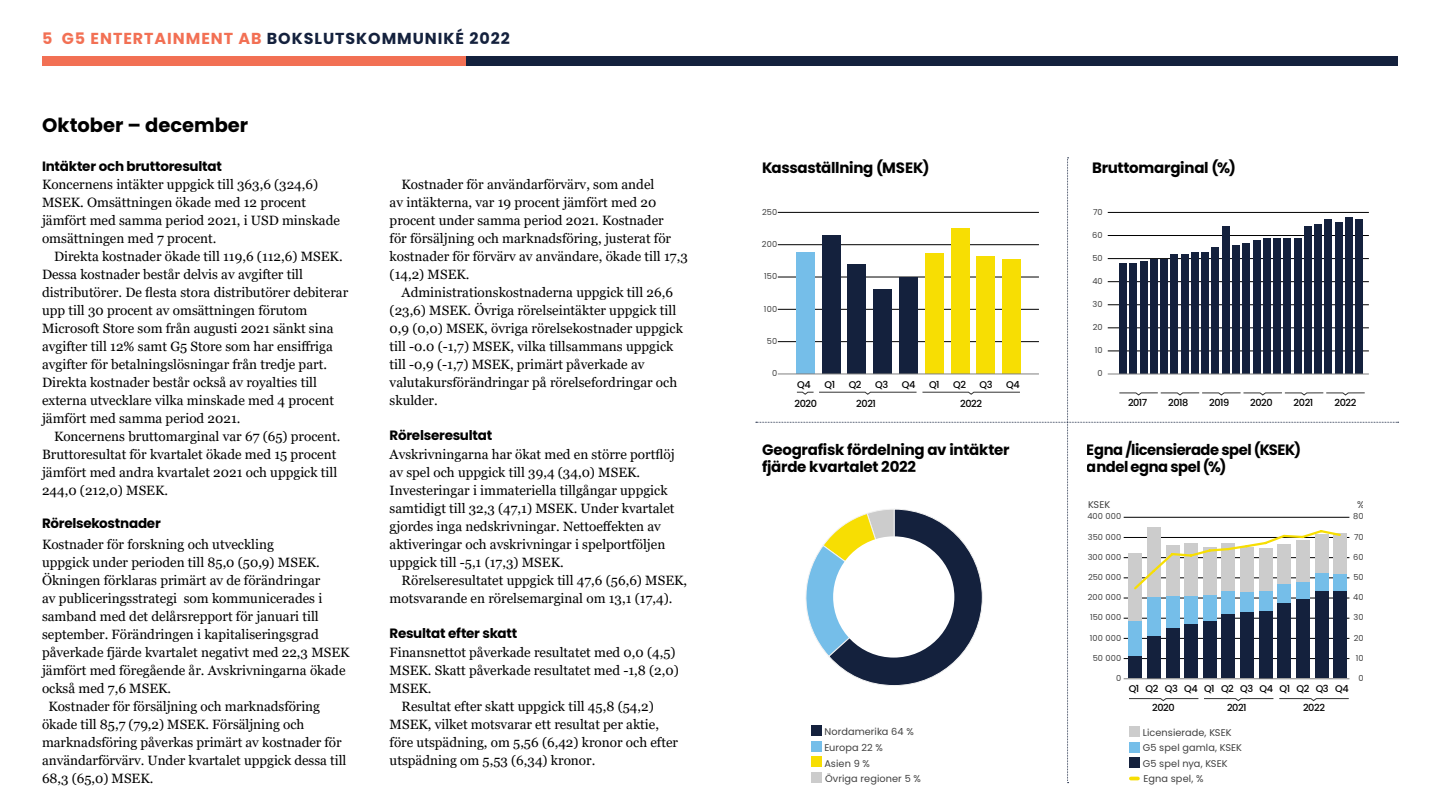
<style>
.page{position:relative;width:1440px;height:810px;background:#fff}
.page>*{position:absolute;margin:0;border:0;box-sizing:border-box;transform-origin:0 0}
.G5_Headline_26pt{font:700 19.5px "Poppins";color:#000}
.t1{font:700 15.9px "Poppins";letter-spacing:.06em;color:#14213d}
.t2{font:700 15px/16.5px "Poppins";letter-spacing:-.02em;color:#000}
.G5_Body_indent{font:13.5px/18px "Georgia";color:#000}
.G5_Body{font:13.5px/18px "Georgia";color:#000}
.G5_Subheader_2{font:700 13.5px "Poppins";letter-spacing:-.015em;color:#000}
.t3{font:9.75px "Poppins";letter-spacing:.005em;color:#404040}
.t4{font:500 9.75px/19.3px "Poppins";letter-spacing:-.04em;color:#000}
.t5{font:8.25px "Poppins";letter-spacing:.01em;color:#404040}
.s1{color:#f27054}
</style>
<div class="page">
<div style="left:42px;top:56px;width:1356px;height:10px;background:#14213d"></div>
<div style="left:42px;top:56px;width:424px;height:10px;background:#f27054"></div>
<svg style="left:756px;top:158px;width:643px;height:625px"></svg>
<div style="left:796px;top:252px;width:19px;height:122px;background:#75bee9"></div>
<div style="left:822px;top:235px;width:18px;height:139px;background:#14213d"></div>
<div style="left:848px;top:265px;width:18px;height:109px;background:#14213d"></div>
<div style="left:874px;top:289px;width:18px;height:85px;background:#14213d"></div>
<div style="left:899px;top:277px;width:19px;height:97px;background:#14213d"></div>
<div style="left:925px;top:253px;width:19px;height:121px;background:#f7de03"></div>
<div style="left:951px;top:228px;width:18px;height:146px;background:#f7de03"></div>
<div style="left:977px;top:256px;width:18px;height:118px;background:#f7de03"></div>
<div style="left:1002px;top:259px;width:19px;height:115px;background:#f7de03"></div>
<hr style="left:778px;top:373px;width:261px;height:1px;background:#808080">
<p class="t1" style="left:42px;top:29px;width:469px"><span class="s1">5 G5 ENTERTAINMENT AB</span> BOKSLUTSKOMMUNIKÉ 2022</p>
<p class="G5_Headline_26pt" style="left:42px;top:114px;width:208px">Oktober – december</p>
<p class="G5_Subheader_2" style="left:42px;top:158px;width:181px">Intäkter och bruttoresultat</p>
<p class="G5_Body" style="left:42px;top:176px;width:300px">Koncernens intäkter uppgick till 363,6 (324,6)<br>MSEK. Omsättningen ökade med 12 procent jämfört med samma period 2021, i USD minskade omsättningen med 7 procent.</p>
<p class="G5_Body_indent" style="left:42px;top:248px;width:308px;text-indent:12px">Direkta kostnader ökade till 119,6 (112,6) MSEK.<br>Dessa kostnader består delvis av avgifter till distributörer. De flesta stora distributörer debiterar upp till 30 procent av omsättningen förutom Microsoft Store som från augusti 2021 sänkt sina avgifter till 12% samt G5 Store som har ensiffriga avgifter för betalningslösningar från tredje part.<br>Direkta kostnader består också av royalties till externa utvecklare vilka minskade med 4 procent jämfört med samma period 2021.</p>
<p class="G5_Body_indent" style="left:42px;top:428px;width:300px;text-indent:12px">Koncernens bruttomarginal var 67 (65) procent.<br>Bruttoresultat för kvartalet ökade med 15 procent jämfört med andra kvartalet 2021 och uppgick till 244,0 (212,0) MSEK.</p>
<p class="G5_Subheader_2" style="left:42px;top:515px;width:120px">Rörelsekostnader</p>
<p class="G5_Body" style="left:42px;top:536px;width:309px">Kostnader för forskning och utveckling<br>uppgick under perioden till 85,0 (50,9) MSEK.<br>Ökningen förklaras primärt av de förändringar<br>av publiceringsstrategi som kommunicerades i samband med det delårsrepport för januari till september. Förändringen i kapitaliseringsgrad påverkade fjärde kvartalet negativt med 22,3 MSEK jämfört med föregående år. Avskrivningarna ökade också med 7,6 MSEK.</p>
<p class="G5_Body" style="left:42px;top:698px;width:306px;text-indent:6px">Kostnader för försäljning och marknadsföring ökade till 85,7 (79,2) MSEK. Försäljning och marknadsföring påverkas primärt av kostnader för användarförvärv. Under kvartalet uppgick dessa till 68,3 (65,0) MSEK.</p>
<p class="G5_Body_indent" style="left:390px;top:176px;width:300px;text-indent:12px">Kostnader för användarförvärv, som andel<br>av intäkterna, var 19 procent jämfört med 20 procent under samma period 2021. Kostnader<br>för försäljning och marknadsföring, justerat för kostnader för förvärv av användare, ökade till 17,3 (14,2) MSEK.</p>
<p class="G5_Body_indent" style="left:390px;top:284px;width:295px;text-indent:12px">Administrationskostnaderna uppgick till 26,6 (23,6) MSEK. Övriga rörelseintäkter uppgick till 0,9 (0,0) MSEK, övriga rörelsekostnader uppgick till -0.0 (-1,7) MSEK, vilka tillsammans uppgick till -0,9 (-1,7) MSEK, primärt påverkade av valutakursförändringar på rörelsefordringar och skulder.</p>
<p class="G5_Subheader_2" style="left:390px;top:427px;width:104px">Rörelseresultat</p>
<p class="G5_Body" style="left:390px;top:446px;width:287px">Avskrivningarna har ökat med en större portflöj av spel och uppgick till 39,4 (34,0) MSEK.<br>Investeringar i immateriella tillgångar uppgick samtidigt till 32,3 (47,1) MSEK. Under kvartalet gjordes inga nedskrivningar. Nettoeffekten av aktiveringar och avskrivningar i spelportföljen uppgick till -5,1 (17,3) MSEK.</p>
<p class="G5_Body_indent" style="left:390px;top:572px;width:299px;text-indent:12px">Rörelseresultatet uppgick till 47,6 (56,6) MSEK, motsvarande en rörelsemarginal om 13,1 (17,4).</p>
<p class="G5_Subheader_2" style="left:390px;top:625px;width:129px">Resultat efter skatt</p>
<p class="G5_Body" style="left:390px;top:644px;width:291px">Finansnettot påverkade resultatet med 0,0 (4,5)<br>MSEK. Skatt påverkade resultatet med -1,8 (2,0)<br>MSEK.</p>
<p class="G5_Body_indent" style="left:390px;top:698px;width:290px;text-indent:12px">Resultat efter skatt uppgick till 45,8 (54,2)<br>MSEK, vilket motsvarar ett resultat per aktie, före utspädning, om 5,56 (6,42) kronor och efter utspädning om 5,53 (6,34) kronor.</p>
<p class="t2" style="left:762px;top:160px;width:169px">Kassaställning (MSEK)</p>
<p class="t2" style="left:1092px;top:160px;width:145px">Bruttomarginal (%)</p>
<p class="t5" style="left:762px;top:207px;width:17px">250</p>
<p class="t5" style="left:762px;top:239px;width:17px">200</p>
<p class="t5" style="left:764px;top:272px;width:15px">150</p>
<p class="t5" style="left:764px;top:304px;width:15px">100</p>
<p class="t5" style="left:767px;top:336px;width:12px">50</p>
<p class="t5" style="left:772px;top:369px;width:7px">0</p>
<p class="t5" style="left:1093px;top:207px;width:11px">70</p>
<p class="t5" style="left:1092px;top:230px;width:12px">60</p>
<p class="t5" style="left:1092px;top:253px;width:12px">50</p>
<p class="t5" style="left:1092px;top:276px;width:12px">40</p>
<p class="t5" style="left:1093px;top:299px;width:12px">30</p>
<p class="t5" style="left:1093px;top:322px;width:11px">20</p>
<p class="t5" style="left:1095px;top:345px;width:9px">10</p>
<p class="t5" style="left:1098px;top:369px;width:7px">0</p>
<p class="t4" style="left:797px;top:375px;width:15px">Q4</p>
<p class="t4" style="left:825px;top:375px;width:12px">Q1</p>
<p class="t4" style="left:849px;top:375px;width:14px">Q2</p>
<p class="t4" style="left:875px;top:375px;width:15px">Q3</p>
<p class="t4" style="left:902px;top:375px;width:15px">Q4</p>
<p class="t4" style="left:929px;top:375px;width:12px">Q1</p>
<p class="t4" style="left:953px;top:375px;width:14px">Q2</p>
<p class="t4" style="left:980px;top:375px;width:15px">Q3</p>
<p class="t4" style="left:1006px;top:375px;width:15px">Q4</p>
<p class="t4" style="left:794px;top:394px;width:24px">2020</p>
<p class="t4" style="left:856px;top:394px;width:21px">2021</p>
<p class="t4" style="left:960px;top:394px;width:24px">2022</p>
<p class="t4" style="left:1128px;top:393px;width:21px">2017</p>
<p class="t4" style="left:1168px;top:393px;width:22px">2018</p>
<p class="t4" style="left:1209px;top:393px;width:22px">2019</p>
<p class="t4" style="left:1250px;top:393px;width:24px">2020</p>
<p class="t4" style="left:1294px;top:393px;width:21px">2021</p>
<p class="t4" style="left:1334px;top:393px;width:24px">2022</p>
<p class="t2" style="left:762px;top:442px;width:249px">Geografisk fördelning av intäkter fjärde kvartalet 2022</p>
<p class="t2" style="left:1087px;top:442px;width:216px">Egna /licensierade spel (KSEK) andel egna spel (%)</p>
<p class="t3" style="left:1088px;top:499px;width:24px">KSEK</p>
<p class="t3" style="left:1357px;top:499px;width:9px">%</p>
<p class="t5" style="left:1087px;top:512px;width:35px">400 000</p>
<p class="t5" style="left:1088px;top:532px;width:35px">350 000</p>
<p class="t5" style="left:1088px;top:552px;width:35px">300 000</p>
<p class="t5" style="left:1088px;top:572px;width:35px">250 000</p>
<p class="t5" style="left:1088px;top:593px;width:35px">200 000</p>
<p class="t5" style="left:1090px;top:613px;width:33px">150 000</p>
<p class="t5" style="left:1090px;top:633px;width:33px">100 000</p>
<p class="t5" style="left:1093px;top:653px;width:30px">50 000</p>
<p class="t5" style="left:1116px;top:673px;width:7px">0</p>
<p class="t5" style="left:1353px;top:512px;width:12px">80</p>
<p class="t5" style="left:1354px;top:532px;width:11px">70</p>
<p class="t5" style="left:1353px;top:552px;width:12px">60</p>
<p class="t5" style="left:1353px;top:572px;width:12px">50</p>
<p class="t5" style="left:1353px;top:593px;width:12px">40</p>
<p class="t5" style="left:1354px;top:613px;width:12px">30</p>
<p class="t5" style="left:1354px;top:633px;width:11px">20</p>
<p class="t5" style="left:1356px;top:653px;width:9px">10</p>
<p class="t5" style="left:1359px;top:673px;width:7px">0</p>
<p class="t4" style="left:1152px;top:679px;width:198px;text-indent:-23px">Q1 Q2 Q3 Q4 Q1 Q2 Q3 Q4 Q1 Q2 Q3 Q4<br>2020</p>
<p class="t4" style="left:1227px;top:698px;width:21px">2021</p>
<p class="t4" style="left:1303px;top:698px;width:24px">2022</p>
<p class="t3" style="left:824px;top:726px;width:91px">Nordamerika 64 %</p>
<p class="t3" style="left:825px;top:773px;width:97px">Övriga regioner 5 %</p>
<p class="t3" style="left:824px;top:742px;width:60px">Europa 22 %</p>
<p class="t3" style="left:824px;top:758px;width:47px">Asien 9 %</p>
<p class="t3" style="left:1143px;top:726px;width:90px">Licensierade, KSEK</p>
<p class="t3" style="left:1144px;top:773px;width:61px">Egna spel, %</p>
<p class="t3" style="left:1143px;top:742px;width:101px">G5 spel gamla, KSEK</p>
<p class="t3" style="left:1143px;top:758px;width:86px">G5 spel nya, KSEK</p>
</div>
